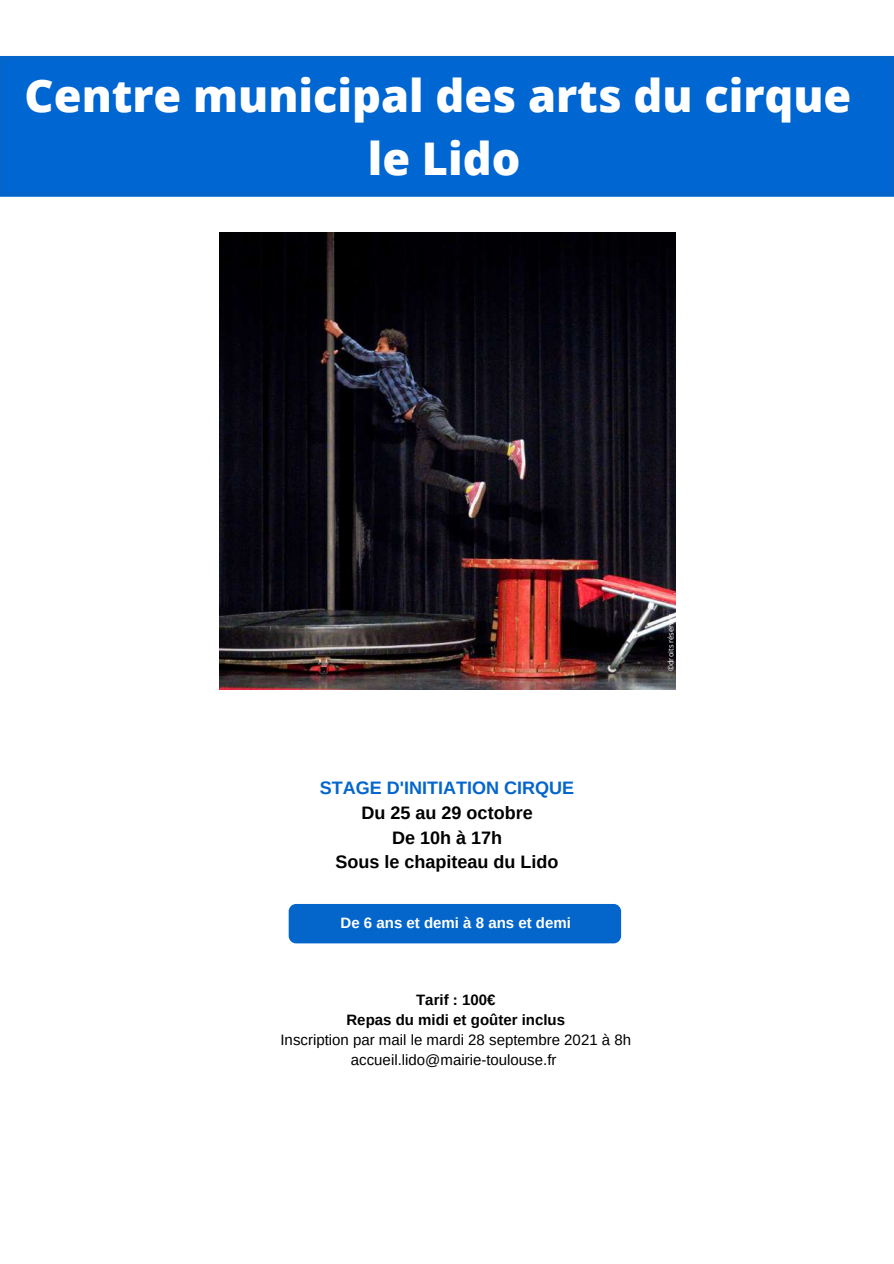
<style>
.page{position:relative;width:894px;height:1264px;background:#fff}
.page>*{position:absolute;margin:0;border:0;box-sizing:border-box;transform-origin:0 0}
.t1{font:800 45px/63px "Open Sans";color:#fff;text-align:center}
.t2{font:700 18px/24.8px "Arimo";color:#000;text-align:center}
.t3{font:700 18px "Arimo";color:#0466cb}
.t4{font:15px/20.2px "Arimo";color:#000;text-align:center}
.t5{font:700 15px/20.2px "Arimo";color:#000;text-align:center}
.t6{font:700 15px "Arimo";color:#fff}
.t7{font:7.5px "Open Sans";color:#fff}
</style>
<div class="page">
<div style="left:2px;top:58px;width:890px;height:136px;background:#0066d2"></div>
<div style="left:4px;top:192px;width:886px;height:5px;background:#0466cb"></div>
<hr style="left:4px;top:56px;width:886px;height:4px;background:#0466cb">
<hr style="left:890px;top:60px;width:3px;height:132px;background:#0466cb">
<svg style="left:0;top:56px;width:4px;height:4px"></svg>
<svg style="left:0;top:192px;width:4px;height:5px"></svg>
<hr style="left:0;top:60px;width:4px;height:132px;background:#0466cb">
<div style="left:288px;top:904px;width:333px;height:39px;background:#0466cb;border-radius:7px"></div>
<img style="left:219px;top:233px;width:456px;height:456px">
<h1 class="t1" style="left:25px;top:63px;width:828px">Centre municipal des arts du cirque le Lido</h1>
<p class="t7" style="left:665px;top:671px;width:60px;rotate:-90deg">©droits réservés</p>
<p class="t3" style="left:320px;top:777px;width:256px">STAGE D'INITIATION CIRQUE</p>
<p class="t2" style="left:335px;top:800px;width:224px">Du 25 au 29 octobre<br>De 10h à 17h<br>Sous le chapiteau du Lido</p>
<p class="t6" style="left:340px;top:914px;width:232px">De 6 ans et demi à 8 ans et demi</p>
<p class="t5" style="left:346px;top:989px;width:220px">Tarif : 100€<br>Repas du midi et goûter inclus</p>
<p class="t4" style="left:280px;top:1029px;width:352px">Inscription par mail le mardi 28 septembre 2021 à 8h accueil.lido@mairie-toulouse.fr</p>
</div>
